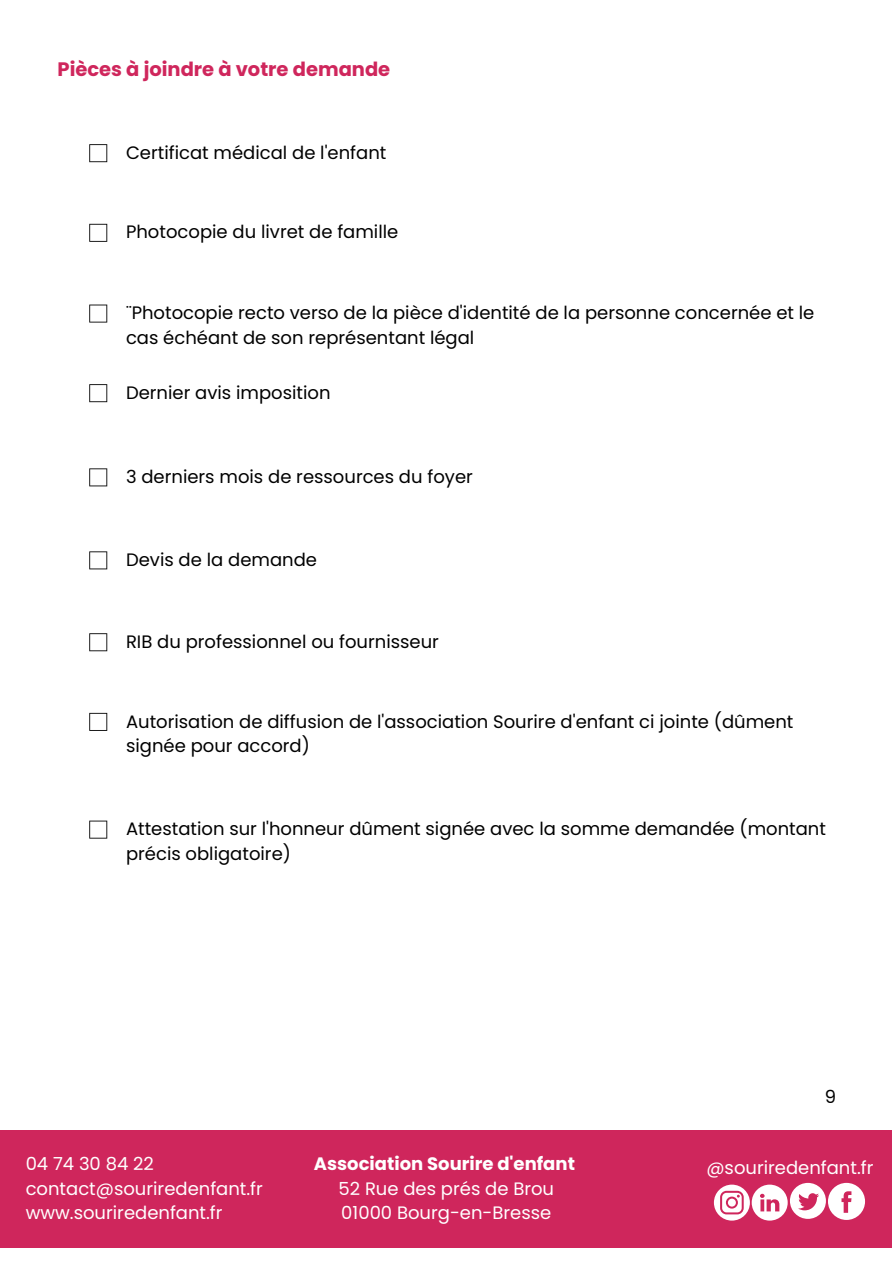
<style>
.page{position:relative;width:893px;height:1264px;background:#fff}
.page>*{position:absolute;margin:0;border:0;box-sizing:border-box;transform-origin:0 0}
.t1{font:700 19.5px "Poppins";color:#cf265c}
.t2{font:18px/24.8px "Poppins";color:#000}
.t3{font:18px/24.8px "Poppins";color:#fff}
.t4{font:700 18px "Poppins";color:#fff}
</style>
<div class="page">
<div style="left:0;top:1130px;width:891px;height:117px;background:#cf265c"></div>
<svg style="left:713px;top:1182px;width:152px;height:38px"></svg>
<svg style="left:89px;top:144px;width:18px;height:18px"></svg>
<svg style="left:89px;top:224px;width:18px;height:18px"></svg>
<svg style="left:89px;top:468px;width:18px;height:18px"></svg>
<svg style="left:89px;top:304px;width:18px;height:18px"></svg>
<svg style="left:89px;top:384px;width:18px;height:18px"></svg>
<svg style="left:89px;top:551px;width:18px;height:18px"></svg>
<svg style="left:89px;top:633px;width:18px;height:18px"></svg>
<svg style="left:89px;top:713px;width:18px;height:18px"></svg>
<svg style="left:89px;top:820px;width:18px;height:18px"></svg>
<p class="t1" style="left:58px;top:56px;width:334px">Pièces à joindre à votre demande</p>
<p class="t2" style="left:126px;top:140px;width:262px">Certificat médical de l'enfant</p>
<p class="t2" style="left:126px;top:220px;width:274px">Photocopie du livret de famille</p>
<p class="t2" style="left:126px;top:300px;width:689px">¨Photocopie recto verso de la pièce d'identité de la personne concernée et le cas échéant de son représentant légal</p>
<p class="t2" style="left:126px;top:380px;width:206px">Dernier avis imposition</p>
<p class="t2" style="left:126px;top:464px;width:348px">3 derniers mois de ressources du foyer</p>
<p class="t2" style="left:126px;top:547px;width:192px">Devis de la demande</p>
<p class="t2" style="left:126px;top:629px;width:314px">RIB du professionnel ou fournisseur</p>
<p class="t2" style="left:126px;top:709px;width:669px">Autorisation de diffusion de l'association Sourire d'enfant ci jointe (dûment signée pour accord)</p>
<p class="t2" style="left:126px;top:816px;width:701px">Attestation sur l'honneur dûment signée avec la somme demandée (montant précis obligatoire)</p>
<p class="t2" style="left:824px;top:1084px;width:13px">9</p>
<p class="t4" style="left:314px;top:1150px;width:262px">Association Sourire d'enfant</p>
<p class="t3" style="left:338px;top:1175px;width:217px">52 Rue des prés de Brou<br>01000 Bourg-en-Bresse</p>
<p class="t3" style="left:26px;top:1151px;width:130px">04 74 30 84 22</p>
<p class="t3" style="left:706px;top:1155px;width:168px">@souriredenfant.fr</p>
<p class="t3" style="left:26px;top:1175px;width:239px">contact@souriredenfant.fr www.souriredenfant.fr</p>
</div>
